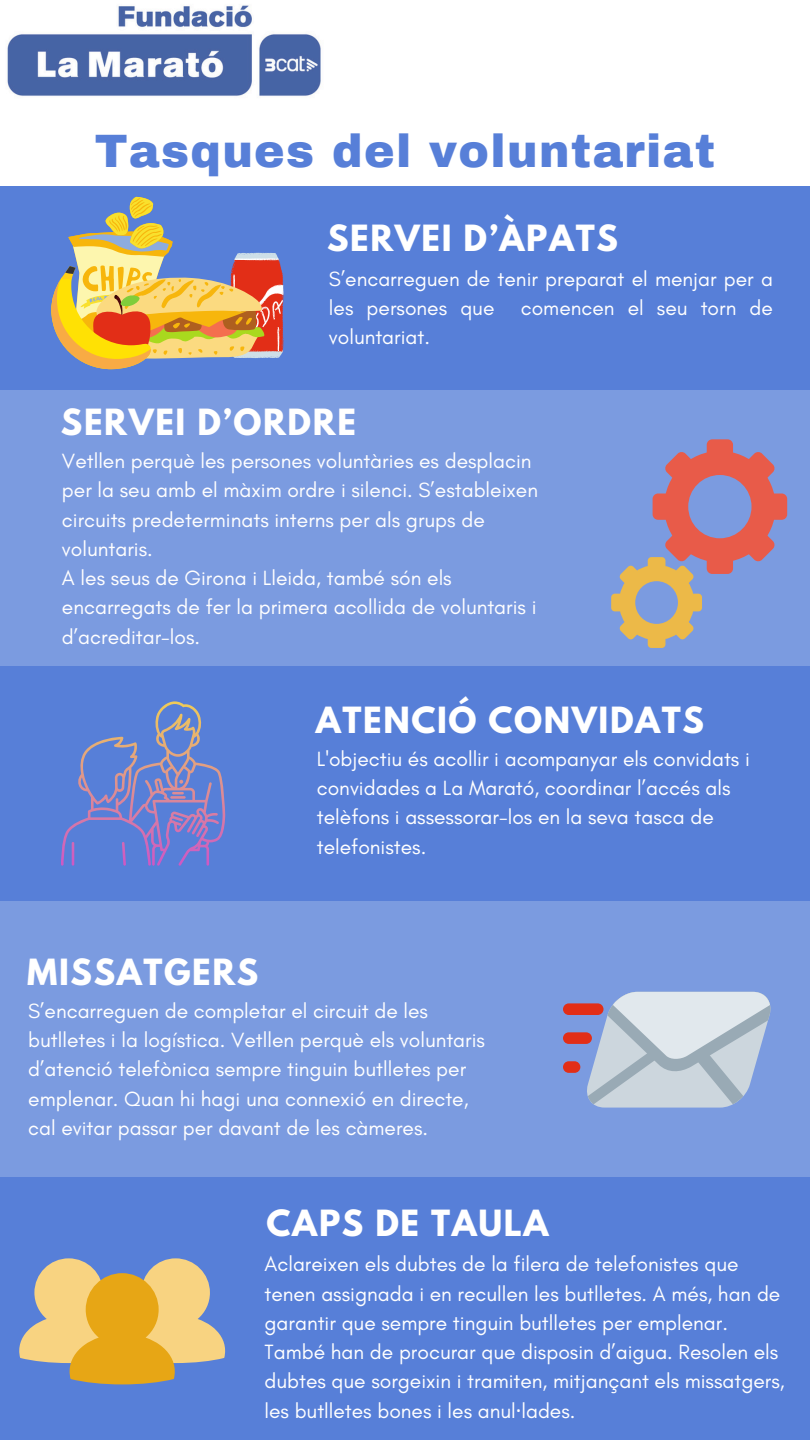
<style>
.page{position:relative;width:810px;height:1440px;background:#577fd8}
.page>*{position:absolute;margin:0;border:0;box-sizing:border-box;transform-origin:0 0}
.t1{font:900 45.8px "Archivo";letter-spacing:.03em;color:#577fd8}
.t2{font:700 32px "League Spartan";letter-spacing:.05em;color:#fff}
.t3{font:21px/29.2px "Glacial Indifference";color:#fff}
.s1{font-family:"Noto Sans"}
</style>
<div class="page">
<div style="left:0;top:902px;width:810px;height:274px;background:#7b9be0"></div>
<div style="left:0;top:0;width:810px;height:185px;background:#fff"></div>
<svg style="left:19px;top:1258px;width:206px;height:126px"></svg>
<svg style="left:563px;top:992px;width:208px;height:116px"></svg>
<svg style="left:51px;top:197px;width:232px;height:173px"></svg>
<div style="left:0;top:391px;width:810px;height:275px;background:#7b9be0"></div>
<svg style="left:61px;top:701px;width:164px;height:165px"></svg>
<img style="left:7px;top:5px;width:314px;height:91px">
<p class="t1" style="left:95px;top:127px;width:622px">Tasques del voluntariat</p>
<p class="t2" style="left:327px;top:222px;width:292px">SERVEI D’ÀPATS</p>
<h2 class="t3" style="left:329px;top:264px;width:446px">S’encarreguen de tenir preparat el menjar per a les persones que</h2>
<h2 class="t3" style="left:521px;top:293px;width:254px">comencen el seu torn de</h2>
<h2 class="t3" style="left:329px;top:323px;width:103px">voluntariat.</h2>
<p class="t2" style="left:61px;top:406px;width:296px">SERVEI D’ORDRE</p>
<h1 class="t3" style="left:62px;top:446px;width:478px">Vetllen perquè les persones voluntàries es desplacin per la seu amb el màxim ordre i silenci. S’estableixen circuits predeterminats interns per als grups de voluntaris.</h1>
<p class="t3" style="left:62px;top:563px;width:476px">A les seus de Girona i Lleida, també són els encarregats de fer la primera acollida de voluntaris i d’acreditar-los.</p>
<p class="t2" style="left:316px;top:704px;width:390px">ATENCIÓ CONVIDATS</p>
<p class="t3" style="left:317px;top:744px;width:435px">L'objectiu és acollir i acompanyar els convidats i convidades a La Marató, coordinar l’accés als telèfons i assessorar-los en la seva tasca de telefonistes.</p>
<p class="t2" style="left:27px;top:956px;width:233px">MISSATGERS</p>
<p class="t3" style="left:28px;top:996px;width:458px">S’encarreguen de completar el circuit de les butlletes i la logística. Vetllen perquè els voluntaris d’atenció telefònica sempre tinguin butlletes per emplenar. Quan hi hagi una connexió en directe, cal evitar passar per davant de les càmeres.</p>
<p class="t2" style="left:267px;top:1207px;width:283px">CAPS DE TAULA</p>
<h2 class="t3" style="left:265px;top:1249px;width:522px">Aclareixen els dubtes de la filera de telefonistes que tenen assignada i en recullen les butlletes. A més, han de garantir que sempre tinguin butlletes per emplenar.<br>També han de procurar que disposin d’aigua. Resolen els dubtes que sorgeixin i tramiten, mitjançant els missatgers, les butlletes bones i les anul<span class="s1">·</span>lades.</h2>
</div>
